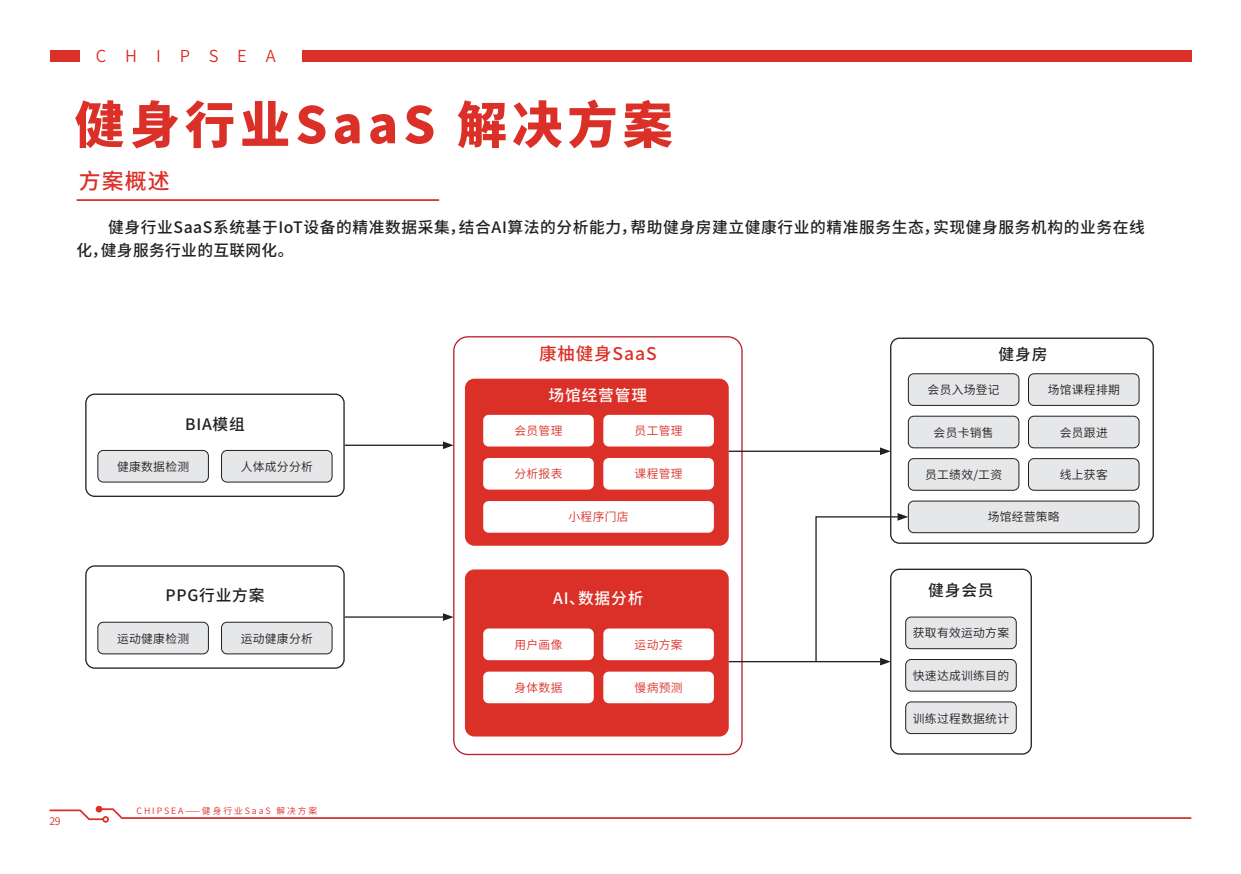
<style>
.page{position:relative;width:1241px;height:874px;background:#fff}
.page>*{position:absolute;margin:0;border:0;box-sizing:border-box;transform-origin:0 0}
.t1{font:800 50.23px "Source Han Sans CN";letter-spacing:.1em;color:#da3028}
.t2{font:500 21.88px "Source Han Sans CN";color:#da3028}
.t3{font:500 17.5px "Source Han Sans CN";letter-spacing:.05em;color:#da3028}
.t4{font:16.45px "Source Han Sans CN";letter-spacing:1.14em;color:#da3028}
.t5{font:500 15.75px/23.4px "Source Han Sans CN";letter-spacing:.035em;color:#231f20}
.t6{font:500 15.75px "Source Han Sans CN";letter-spacing:.05em;color:#fff}
.t7{font:11.72px "Source Han Sans CN";letter-spacing:.025em;color:#231f20}
.t8{font:11.72px "Source Han Sans CN";letter-spacing:.025em;color:#da3028}
.t9{font:10.5px "Source Han Sans CN";color:#da3028}
.t10{font:8.75px "Source Han Sans CN";letter-spacing:.22em;color:#da3028}
</style>
<div class="page">
<div style="left:465px;top:569px;width:263px;height:167px;background:#da3028;border-radius:9px"></div>
<div style="left:465px;top:378px;width:263px;height:167px;background:#da3028;border-radius:9px"></div>
<hr style="left:77px;top:199px;width:362px;height:2px;background:#da3028">
<div style="left:453px;top:336px;width:289px;height:418px;border:1px solid #be1d2c;border-radius:14px"></div>
<div style="left:483px;top:414px;width:110px;height:32px;background:#fff;border-radius:6px"></div>
<div style="left:603px;top:414px;width:110px;height:32px;background:#fff;border-radius:6px"></div>
<div style="left:483px;top:457px;width:110px;height:32px;background:#fff;border-radius:6px"></div>
<div style="left:483px;top:501px;width:230px;height:31px;background:#fff;border-radius:6px"></div>
<div style="left:603px;top:457px;width:110px;height:32px;background:#fff;border-radius:6px"></div>
<svg style="left:890px;top:337px;width:263px;height:206px"></svg>
<div style="left:908px;top:373px;width:110px;height:32px;background:#e6e7e9;border-radius:6px"></div>
<div style="left:907px;top:373px;width:112px;height:32px;border:1px solid #231f20;border-radius:6px"></div>
<div style="left:1028px;top:373px;width:110px;height:32px;background:#e6e7e9;border-radius:6px"></div>
<div style="left:1027px;top:373px;width:112px;height:32px;border:1px solid #231f20;border-radius:6px"></div>
<div style="left:908px;top:416px;width:110px;height:31px;background:#e6e7e9;border-radius:6px"></div>
<div style="left:907px;top:415px;width:112px;height:33px;border:1px solid #231f20;border-radius:6px"></div>
<div style="left:908px;top:501px;width:230px;height:31px;background:#e6e7e9;border-radius:6px"></div>
<div style="left:907px;top:500px;width:232px;height:33px;border:1px solid #231f20;border-radius:6px"></div>
<div style="left:1028px;top:416px;width:110px;height:31px;background:#e6e7e9;border-radius:6px"></div>
<div style="left:1027px;top:415px;width:112px;height:33px;border:1px solid #231f20;border-radius:6px"></div>
<div style="left:908px;top:458px;width:110px;height:32px;background:#e6e7e9;border-radius:6px"></div>
<div style="left:907px;top:458px;width:112px;height:32px;border:1px solid #231f20;border-radius:6px"></div>
<svg style="left:85px;top:393px;width:259px;height:103px"></svg>
<div style="left:98px;top:450px;width:110px;height:32px;background:#e6e7e9;border-radius:6px"></div>
<div style="left:97px;top:450px;width:112px;height:32px;border:1px solid #231f20;border-radius:6px"></div>
<div style="left:221px;top:450px;width:111px;height:32px;background:#e6e7e9;border-radius:6px"></div>
<div style="left:221px;top:450px;width:111px;height:32px;border:1px solid #231f20;border-radius:6px"></div>
<svg style="left:85px;top:565px;width:259px;height:103px"></svg>
<div style="left:98px;top:622px;width:110px;height:31px;background:#e6e7e9;border-radius:6px"></div>
<div style="left:97px;top:621px;width:112px;height:33px;border:1px solid #231f20;border-radius:6px"></div>
<div style="left:221px;top:622px;width:111px;height:31px;background:#e6e7e9;border-radius:6px"></div>
<div style="left:221px;top:621px;width:111px;height:33px;border:1px solid #231f20;border-radius:6px"></div>
<div style="left:1028px;top:458px;width:110px;height:32px;background:#e6e7e9;border-radius:6px"></div>
<div style="left:1027px;top:458px;width:112px;height:32px;border:1px solid #231f20;border-radius:6px"></div>
<div style="left:483px;top:628px;width:110px;height:31px;background:#fff;border-radius:6px"></div>
<div style="left:603px;top:628px;width:110px;height:31px;background:#fff;border-radius:6px"></div>
<div style="left:483px;top:671px;width:110px;height:32px;background:#fff;border-radius:6px"></div>
<div style="left:603px;top:671px;width:110px;height:32px;background:#fff;border-radius:6px"></div>
<hr style="left:728px;top:450px;width:153px;height:1px;background:#231f20">
<hr style="left:344px;top:444px;width:99px;height:1px;background:#231f20">
<hr style="left:344px;top:616px;width:99px;height:1px;background:#231f20">
<hr style="left:728px;top:660px;width:153px;height:2px;background:#231f20">
<svg style="left:879px;top:447px;width:11px;height:8px"></svg>
<svg style="left:443px;top:441px;width:10px;height:8px"></svg>
<svg style="left:443px;top:613px;width:10px;height:7px"></svg>
<svg style="left:814px;top:513px;width:217px;height:241px"></svg>
<div style="left:50px;top:50px;width:29px;height:11px;background:#da3028"></div>
<div style="left:302px;top:50px;width:889px;height:11px;background:#da3028"></div>
<svg style="left:49px;top:808px;width:1143px;height:14px"></svg>
<div style="left:96px;top:805px;width:6px;height:7px;background:#da3028;border-radius:50%"></div>
<p class="t4" style="left:96px;top:47px;width:181px">CHIPSEA</p>
<h1 class="t1" style="left:74px;top:96px;width:599px">健身行业SaaS 解决方案</h1>
<h2 class="t2" style="left:79px;top:169px;width:92px">方案概述</h2>
<p class="t5" style="left:77px;top:215px;width:1069px;text-indent:32px">健身行业SaaS系统基于IoT设备的精准数据采集，结合AI算法的分析能力，帮助健身房建立健康行业的精准服务生态，实现健身服务机构的业务在线化，健身服务行业的互联网化。</p>
<p class="t5" style="left:185px;top:412px;width:61px">BIA模组</p>
<p class="t7" style="left:117px;top:459px;width:74px">健康数据检测</p>
<p class="t7" style="left:241px;top:460px;width:74px">人体成分分析</p>
<p class="t5" style="left:165px;top:584px;width:101px">PPG行业方案</p>
<p class="t7" style="left:117px;top:631px;width:74px">运动健康检测</p>
<p class="t7" style="left:241px;top:632px;width:74px">运动健康分析</p>
<p class="t9" style="left:50px;top:814px;width:13px">29</p>
<p class="t10" style="left:137px;top:805px;width:182px">CHIPSEA⸺健身行业SaaS 解决方案</p>
<p class="t3" style="left:539px;top:343px;width:119px">康柚健身SaaS</p>
<p class="t6" style="left:548px;top:386px;width:100px">场馆经营管理</p>
<p class="t8" style="left:514px;top:424px;width:49px">会员管理</p>
<p class="t8" style="left:634px;top:424px;width:49px">员工管理</p>
<p class="t8" style="left:514px;top:467px;width:49px">分析报表</p>
<p class="t8" style="left:568px;top:510px;width:61px">小程序门店</p>
<p class="t8" style="left:634px;top:467px;width:49px">课程管理</p>
<p class="t6" style="left:553px;top:589px;width:92px">AI、数据分析</p>
<p class="t8" style="left:514px;top:637px;width:49px">用户画像</p>
<p class="t8" style="left:634px;top:637px;width:49px">运动方案</p>
<p class="t8" style="left:514px;top:680px;width:49px">身体数据</p>
<p class="t8" style="left:634px;top:680px;width:49px">慢病预测</p>
<p class="t5" style="left:998px;top:343px;width:50px">健身房</p>
<p class="t7" style="left:927px;top:383px;width:74px">会员入场登记</p>
<p class="t7" style="left:1047px;top:383px;width:74px">场馆课程排期</p>
<p class="t7" style="left:933px;top:426px;width:61px">会员卡销售</p>
<p class="t7" style="left:1059px;top:426px;width:49px">会员跟进</p>
<p class="t7" style="left:925px;top:468px;width:78px">员工绩效/工资</p>
<p class="t7" style="left:1059px;top:468px;width:49px">线上获客</p>
<p class="t7" style="left:987px;top:510px;width:74px">场馆经营策略</p>
<p class="t5" style="left:928px;top:578px;width:67px">健身会员</p>
<p class="t7" style="left:912px;top:626px;width:98px">获取有效运动方案</p>
<p class="t7" style="left:912px;top:669px;width:98px">快速达成训练目的</p>
<p class="t7" style="left:912px;top:711px;width:98px">训练过程数据统计</p>
</div>
